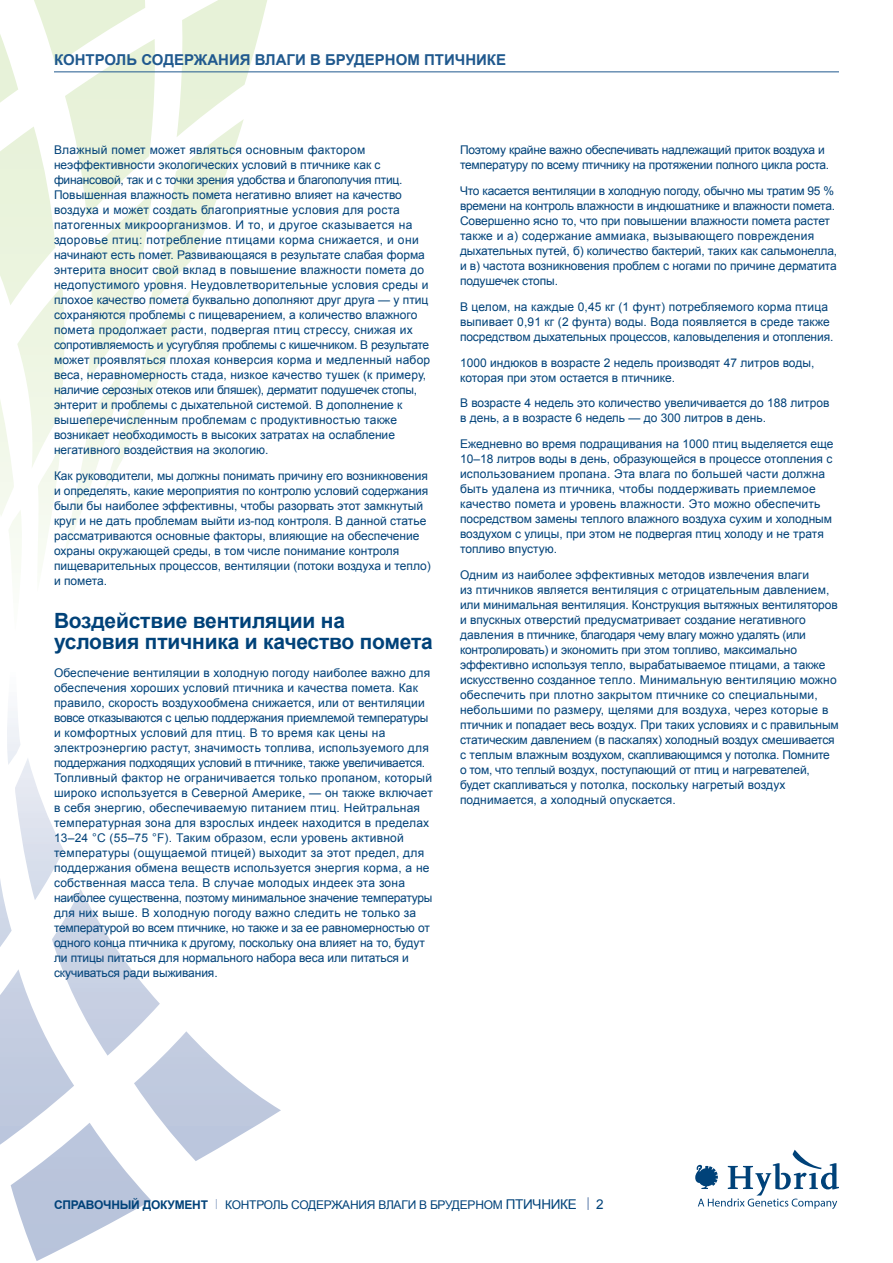
<style>
.page{position:relative;width:893px;height:1263px;background:#fff}
.page>*{position:absolute;margin:0;border:0;box-sizing:border-box;transform-origin:0 0}
.ac_header{font:700 21px/21px "Arial";letter-spacing:-.01em;color:#004279}
.t1{font:700 15px "Arial";color:#20598e}
.ab_body{font:12px/15px "Arial";color:#004279}
.ab_body-2{font:12px/15px "Arial";letter-spacing:-.02em;color:#004279}
.s1{font-weight:700}
.s2{font-family:"Syntax";color:#6a86b1}
.s3{font-size:13.5px}
.s4{font-size:13.5px;color:#6a86b1}
</style>
<div class="page">
<svg style="left:0;top:0;width:270px;height:568px"></svg>
<svg style="left:0;top:711px;width:281px;height:550px"></svg>
<svg style="left:695px;top:1150px;width:144px;height:59px"></svg>
<hr style="left:54px;top:72px;width:785px;height:1px;background:#20598e">
<p class="t1" style="left:54px;top:50px;width:454px">КОНТРОЛЬ СОДЕРЖАНИЯ ВЛАГИ В БРУДЕРНОМ ПТИЧНИКЕ</p>
<p class="ab_body" style="left:54px;top:143px;width:378px">Влажный помет может являться основным фактором неэффективности экологических условий в птичнике как с финансовой, так и с точки зрения удобства и благополучия птиц.<br>Повышенная влажность помета негативно влияет на качество воздуха и может создать благоприятные условия для роста патогенных микроорганизмов. И то, и другое сказывается на здоровье птиц: потребление птицами корма снижается, и они начинают есть помет. Развивающаяся в результате слабая форма энтерита вносит свой вклад в повышение влажности помета до недопустимого уровня. Неудовлетворительные условия среды и плохое качество помета буквально дополняют друг друга — у птиц сохраняются проблемы с пищеварением, а количество влажного помета продолжает расти, подвергая птиц стрессу, снижая их сопротивляемость и усугубляя проблемы с кишечником. В результате может проявляться плохая конверсия корма и медленный набор веса, неравномерность стада, низкое качество тушек (к примеру, наличие серозных отеков или бляшек), дерматит подушечек стопы, энтерит и проблемы с дыхательной системой. В дополнение к вышеперечисленным проблемам с продуктивностью также возникает необходимость в высоких затратах на ослабление негативного воздействия на экологию.</p>
<p class="ab_body" style="left:54px;top:468px;width:378px">Как руководители, мы должны понимать причину его возникновения и определять, какие мероприятия по контролю условий содержания были бы наиболее эффективны, чтобы разорвать этот замкнутый круг и не дать проблемам выйти из-под контроля. В данной статье рассматриваются основные факторы, влияющие на обеспечение охраны окружающей среды, в том числе понимание контроля пищеварительных процессов, вентиляции (потоки воздуха и тепло) и помета.</p>
<p class="ac_header" style="left:54px;top:610px;width:380px">Воздействие вентиляции на условия птичника и качество помета</p>
<p class="ab_body" style="left:54px;top:665px;width:380px">Обеспечение вентиляции в холодную погоду наиболее важно для обеспечения хороших условий птичника и качества помета. Как правило, скорость воздухообмена снижается, или от вентиляции вовсе отказываются с целью поддержания приемлемой температуры и комфортных условий для птиц. В то время как цены на электроэнергию растут, значимость топлива, используемого для поддержания подходящих условий в птичнике, также увеличивается.<br>Топливный фактор не ограничивается только пропаном, который широко используется в Северной Америке, — он также включает в себя энергию, обеспечиваемую питанием птиц. Нейтральная температурная зона для взрослых индеек находится в пределах 13–24 °C (55–75 °F). Таким образом, если уровень активной температуры (ощущаемой птицей) выходит за этот предел, для поддержания обмена веществ используется энергия корма, а не собственная масса тела. В случае молодых индеек эта зона наиболее существенна, поэтому минимальное значение температуры для них выше. В холодную погоду важно следить не только за температурой во всем птичнике, но также и за ее равномерностью от одного конца птичника к другому, поскольку она влияет на то, будут ли птицы питаться для нормального набора веса или питаться и скучиваться ради выживания.</p>
<p class="ab_body-2" style="left:460px;top:143px;width:371px">Поэтому крайне важно обеспечивать надлежащий приток воздуха и температуру по всему птичнику на протяжении полного цикла роста.</p>
<p class="ab_body" style="left:460px;top:183px;width:379px">Что касается вентиляции в холодную погоду, обычно мы тратим 95 % времени на контроль влажности в индюшатнике и влажности помета.<br>Совершенно ясно то, что при повышении влажности помета растет также и а) содержание аммиака, вызывающего повреждения дыхательных путей, б) количество бактерий, таких как сальмонелла, и в) частота возникновения проблем с ногами по причине дерматита подушечек стопы.</p>
<p class="ab_body" style="left:460px;top:299px;width:375px">В целом, на каждые 0,45 кг (1 фунт) потребляемого корма птица выпивает 0,91 кг (2 фунта) воды. Вода появляется в среде также посредством дыхательных процессов, каловыделения и отопления.</p>
<p class="ab_body" style="left:460px;top:355px;width:356px">1000 индюков в возрасте 2 недель производят 47 литров воды, которая при этом остается в птичнике.</p>
<p class="ab_body" style="left:460px;top:396px;width:371px">В возрасте 4 недель это количество увеличивается до 188 литров в день, а в возрасте 6 недель — до 300 литров в день.</p>
<p class="ab_body" style="left:460px;top:437px;width:375px">Ежедневно во время подращивания на 1000 птиц выделяется еще 10–18 литров воды в день, образующейся в процессе отопления с использованием пропана. Эта влага по большей части должна быть удалена из птичника, чтобы поддерживать приемлемое качество помета и уровень влажности. Это можно обеспечить посредством замены теплого влажного воздуха сухим и холодным воздухом с улицы, при этом не подвергая птиц холоду и не тратя топливо впустую.</p>
<p class="ab_body" style="left:460px;top:567px;width:380px">Одним из наиболее эффективных методов извлечения влаги<br>из птичников является вентиляция с отрицательным давлением, или минимальная вентиляция. Конструкция вытяжных вентиляторов и впускных отверстий предусматривает создание негативного давления в птичнике, благодаря чему влагу можно удалять (или контролировать) и экономить при этом топливо, максимально эффективно используя тепло, вырабатываемое птицами, а также искусственно созданное тепло. Минимальную вентиляцию можно обеспечить при плотно закрытом птичнике со специальными, небольшими по размеру, щелями для воздуха, через которые в птичник и попадает весь воздух. При таких условиях и с правильным статическим давлением (в паскалях) холодный воздух смешивается с теплым влажным воздухом, скапливающимся у потолка. Помните о том, что теплый воздух, поступающий от птиц и нагревателей, будет скапливаться у потолка, поскольку нагретый воздух поднимается, а холодный опускается.</p>
<p class="ab_body-2" style="left:54px;top:1197px;width:551px"><span class="s1">СПРАВОЧНЫЙ ДОКУМЕНТ</span> <span class="s2">|</span> КОНТРОЛЬ СОДЕРЖАНИЯ ВЛАГИ В БРУДЕРНОМ <span class="s3">ПТИЧНИКЕ</span> <span class="s4">|</span> <span class="s3">2</span></p>
</div>
